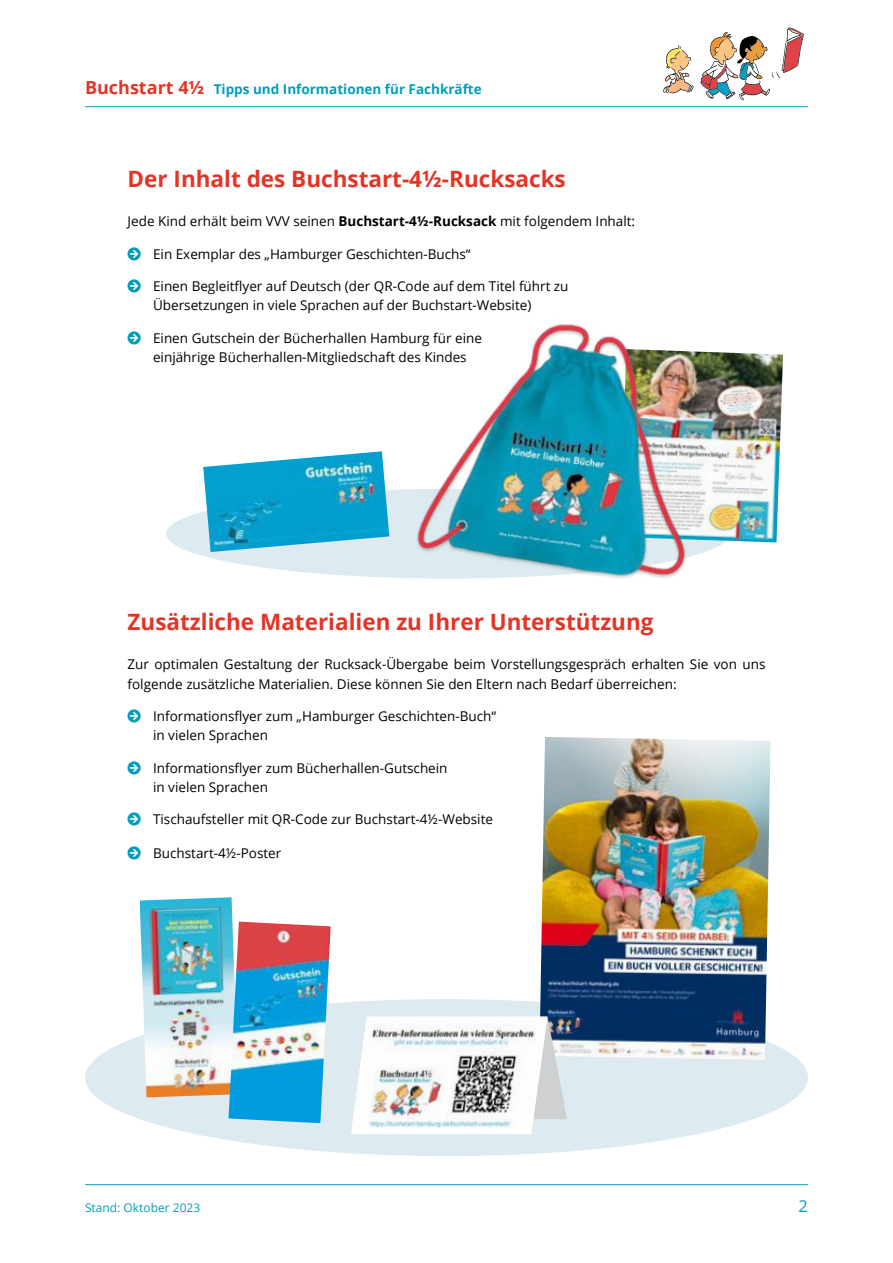
<style>
.page{position:relative;width:893px;height:1263px;background:#fff}
.page>*{position:absolute;margin:0;border:0;box-sizing:border-box;transform-origin:0 0}
.t1{font:700 22.5px "Open Sans";color:#e43426}
.t2{font:16.5px "Open Sans";color:#009ebb}
.t3{font:13.5px/19.5px "Open Sans";color:#000}
.t4{font:700 13.5px "Open Sans";color:#009ebb}
.t5{font:12px "Open Sans";color:#009ebb}
.s1{font-size:18px;color:#e43426}
.s2{font-weight:700}
</style>
<div class="page">
<svg style="left:663px;top:45px;width:30px;height:48px"></svg>
<svg style="left:700px;top:27px;width:104px;height:73px"></svg>
<hr style="left:85px;top:106px;width:723px;height:1px;background:#009ebb">
<hr style="left:85px;top:1184px;width:723px;height:1px;background:#009ebb">
<div style="left:85px;top:999px;width:723px;height:157px;background:#ddebf0;border-radius:50%"></div>
<img style="left:540px;top:737px;width:230px;height:323px">
<div style="left:166px;top:489px;width:564px;height:90px;background:#ddebf0;border-radius:50%"></div>
<img style="left:698px;top:351px;width:85px;height:191px">
<img style="left:411px;top:324px;width:287px;height:255px">
<img style="left:203px;top:451px;width:186px;height:101px">
<svg style="left:351px;top:1016px;width:216px;height:118px"></svg>
<img style="left:352px;top:1016px;width:195px;height:113px">
<img style="left:140px;top:897px;width:93px;height:200px">
<img style="left:229px;top:921px;width:102px;height:202px">
<p class="t4" style="left:85px;top:79px;width:398px"><span class="s1">Buchstart 4½</span> Tipps und Informationen für Fachkräfte</p>
<h1 class="t1" style="left:128px;top:163px;width:440px">Der Inhalt des Buchstart-4½-Rucksacks</h1>
<p class="t3" style="left:128px;top:211px;width:509px">Jede Kind erhält beim VVV seinen <span class="s2">Buchstart-4½-Rucksack</span> mit folgendem Inhalt:</p>
<p class="t3" style="left:153px;top:244px;width:319px">Ein Exemplar des „Hamburger Geschichten-Buchs“</p>
<p class="t3" style="left:153px;top:276px;width:417px">Einen Begleitflyer auf Deutsch (der QR-Code auf dem Titel führt zu<br>Übersetzungen in viele Sprachen auf der Buchstart-Website)</p>
<p class="t3" style="left:153px;top:328px;width:330px">Einen Gutschein der Bücherhallen Hamburg für eine einjährige Bücherhallen-Mitgliedschaft des Kindes</p>
<h1 class="t1" style="left:128px;top:606px;width:527px">Zusätzliche Materialien zu Ihrer Unterstützung</h1>
<p class="t3" style="left:128px;top:654px;width:639px">Zur optimalen Gestaltung der Rucksack-Übergabe beim Vorstellungsgespräch erhalten Sie von uns folgende zusätzliche Materialien. Diese können Sie den Eltern nach Bedarf überreichen:</p>
<p class="t3" style="left:153px;top:706px;width:345px">Informationsflyer zum „Hamburger Geschichten-Buch“ in vielen Sprachen</p>
<p class="t3" style="left:153px;top:757px;width:296px">Informationsflyer zum Bücherhallen-Gutschein in vielen Sprachen</p>
<p class="t3" style="left:153px;top:809px;width:341px">Tischaufsteller mit QR-Code zur Buchstart-4½-Website</p>
<p class="t3" style="left:153px;top:843px;width:130px">Buchstart-4½-Poster</p>
<p class="t5" style="left:85px;top:1199px;width:117px">Stand: Oktober 2023</p>
<p class="t2" style="left:798px;top:1195px;width:11px">2</p>
</div>
